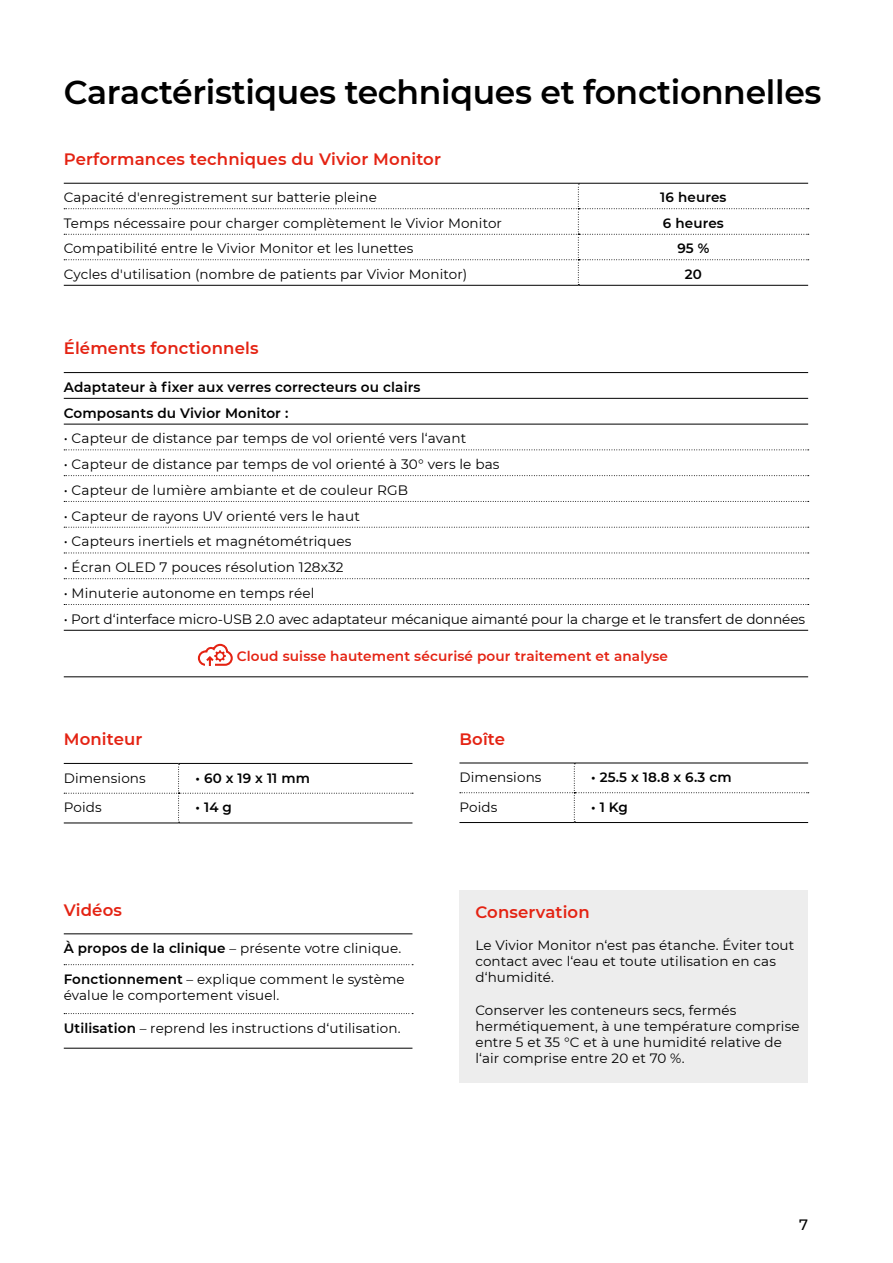
<style>
.page{position:relative;width:893px;height:1263px;background:#fff}
.page>*{position:absolute;margin:0;border:0;box-sizing:border-box;transform-origin:0 0}
.t1{font:600 33px "Montserrat";letter-spacing:-.01em;color:#000}
.t2{font:600 16.5px "Montserrat";letter-spacing:.01em;color:#e42313}
.t3{font:500 15px "Montserrat";color:#000}
.t4{font:13.65px "Montserrat";letter-spacing:.01em;color:#000}
.t5{font:13.65px "Montserrat";letter-spacing:-.01em;color:#000}
.t6{font:600 13.65px/25.8px "Montserrat";letter-spacing:.01em;color:#000}
.t7{font:600 13.65px "Montserrat";letter-spacing:.01em;color:#e42313}
.t8{font:13.5px/16.2px "Montserrat";letter-spacing:.01em;color:#000}
.t9{font:600 13.5px "Montserrat";letter-spacing:.01em;color:#000}
.s1{font-weight:600}
</style>
<div class="page">
<svg style="left:64px;top:184px;width:745px;height:101px"></svg>
<hr style="left:64px;top:183px;width:514px;height:1px;background:#000">
<hr style="left:578px;top:183px;width:230px;height:1px;background:#000">
<hr style="left:64px;top:285px;width:514px;height:1px;background:#000">
<hr style="left:578px;top:285px;width:230px;height:1px;background:#000">
<svg style="left:64px;top:449px;width:745px;height:1px"></svg>
<svg style="left:64px;top:475px;width:745px;height:1px"></svg>
<svg style="left:64px;top:501px;width:745px;height:1px"></svg>
<svg style="left:64px;top:527px;width:745px;height:1px"></svg>
<svg style="left:64px;top:553px;width:745px;height:1px"></svg>
<svg style="left:64px;top:578px;width:745px;height:1px"></svg>
<svg style="left:64px;top:604px;width:745px;height:1px"></svg>
<hr style="left:64px;top:372px;width:744px;height:1px;background:#000">
<hr style="left:64px;top:398px;width:744px;height:1px;background:#000">
<hr style="left:64px;top:630px;width:744px;height:1px;background:#000">
<hr style="left:64px;top:676px;width:744px;height:1px;background:#000">
<hr style="left:64px;top:424px;width:744px;height:1px;background:#000">
<svg style="left:197px;top:643px;width:36px;height:23px"></svg>
<svg style="left:64px;top:764px;width:349px;height:59px"></svg>
<hr style="left:64px;top:763px;width:115px;height:1px;background:#000">
<hr style="left:179px;top:763px;width:233px;height:1px;background:#000">
<hr style="left:64px;top:822px;width:115px;height:1px;background:#000">
<hr style="left:179px;top:822px;width:233px;height:1px;background:#000">
<svg style="left:460px;top:763px;width:349px;height:59px"></svg>
<hr style="left:459px;top:763px;width:115px;height:1px;background:#000">
<hr style="left:574px;top:763px;width:234px;height:1px;background:#000">
<hr style="left:459px;top:822px;width:115px;height:1px;background:#000">
<hr style="left:574px;top:822px;width:234px;height:1px;background:#000">
<svg style="left:64px;top:964px;width:349px;height:1px"></svg>
<svg style="left:64px;top:1013px;width:349px;height:1px"></svg>
<hr style="left:64px;top:933px;width:348px;height:1px;background:#000">
<hr style="left:64px;top:1048px;width:348px;height:1px;background:#000">
<div style="left:459px;top:890px;width:349px;height:193px;background:#ededed"></div>
<h1 class="t1" style="left:64px;top:69px;width:759px">Caractéristiques techniques et fonctionnelles</h1>
<p class="t2" style="left:64px;top:147px;width:379px">Performances techniques du Vivior Monitor</p>
<p class="t8" style="left:64px;top:189px;width:315px">Capacité d'enregistrement sur batterie pleine</p>
<p class="t9" style="left:660px;top:188px;width:68px">16 heures</p>
<p class="t8" style="left:64px;top:214px;width:440px">Temps nécessaire pour charger complètement le Vivior Monitor</p>
<p class="t9" style="left:663px;top:213px;width:62px">6 heures</p>
<p class="t8" style="left:64px;top:240px;width:351px">Compatibilité entre le Vivior Monitor et les lunettes</p>
<p class="t9" style="left:677px;top:239px;width:34px">95 %</p>
<p class="t8" style="left:64px;top:265px;width:405px">Cycles d'utilisation (nombre de patients par Vivior Monitor)</p>
<p class="t9" style="left:685px;top:264px;width:19px">20</p>
<p class="t2" style="left:64px;top:337px;width:196px">Éléments fonctionnels</p>
<p class="t6" style="left:64px;top:373px;width:358px">Adaptateur à fixer aux verres correcteurs ou clairs<br>Composants du Vivior Monitor :</p>
<p class="t4" style="left:64px;top:429px;width:404px">• Capteur de distance par temps de vol orienté vers l‘avant</p>
<p class="t4" style="left:64px;top:455px;width:437px">• Capteur de distance par temps de vol orienté à 30° vers le bas</p>
<p class="t4" style="left:64px;top:481px;width:346px">• Capteur de lumière ambiante et de couleur RGB</p>
<p class="t4" style="left:64px;top:506px;width:298px">• Capteur de rayons UV orienté vers le haut</p>
<p class="t4" style="left:64px;top:532px;width:289px">• Capteurs inertiels et magnétométriques</p>
<p class="t4" style="left:64px;top:558px;width:281px">• Écran OLED 7 pouces résolution 128x32</p>
<p class="t4" style="left:64px;top:584px;width:252px">• Minuterie autonome en temps réel</p>
<p class="t5" style="left:64px;top:609px;width:743px">• Port d‘interface micro-USB 2.0 avec adaptateur mécanique aimanté pour la charge et le transfert de données</p>
<p class="t7" style="left:237px;top:646px;width:433px">Cloud suisse hautement sécurisé pour traitement et analyse</p>
<p class="t2" style="left:64px;top:727px;width:80px">Moniteur</p>
<p class="t8" style="left:64px;top:769px;width:84px">Dimensions</p>
<p class="t9" style="left:196px;top:768px;width:116px">• 60 x 19 x 11 mm</p>
<p class="t8" style="left:64px;top:799px;width:39px">Poids</p>
<p class="t9" style="left:196px;top:798px;width:38px">• 14 g</p>
<p class="t2" style="left:64px;top:899px;width:60px">Vidéos</p>
<p class="t8" style="left:64px;top:939px;width:339px"><span class="s1">À propos de la clinique</span> – présente votre clinique.</p>
<p class="t8" style="left:64px;top:970px;width:342px"><span class="s1">Fonctionnement</span> – explique comment le système évalue le comportement visuel.</p>
<p class="t8" style="left:64px;top:1019px;width:338px"><span class="s1">Utilisation</span> – reprend les instructions d‘utilisation.</p>
<p class="t2" style="left:459px;top:727px;width:47px">Boîte</p>
<p class="t8" style="left:459px;top:769px;width:84px">Dimensions</p>
<p class="t9" style="left:591px;top:768px;width:142px">• 25.5 x 18.8 x 6.3 cm</p>
<p class="t8" style="left:459px;top:798px;width:39px">Poids</p>
<p class="t9" style="left:591px;top:797px;width:38px">• 1 Kg</p>
<p class="t2" style="left:475px;top:900px;width:116px">Conservation</p>
<p class="t8" style="left:475px;top:937px;width:320px">Le Vivior Monitor n‘est pas étanche. Éviter tout contact avec l‘eau et toute utilisation en cas d‘humidité.</p>
<p class="t8" style="left:475px;top:1001px;width:326px">Conserver les conteneurs secs, fermés hermétiquement, à une température comprise entre 5 et 35 °C et à une humidité relative de l‘air comprise entre 20 et 70 %.</p>
<p class="t3" style="left:799px;top:1214px;width:10px">7</p>
</div>
